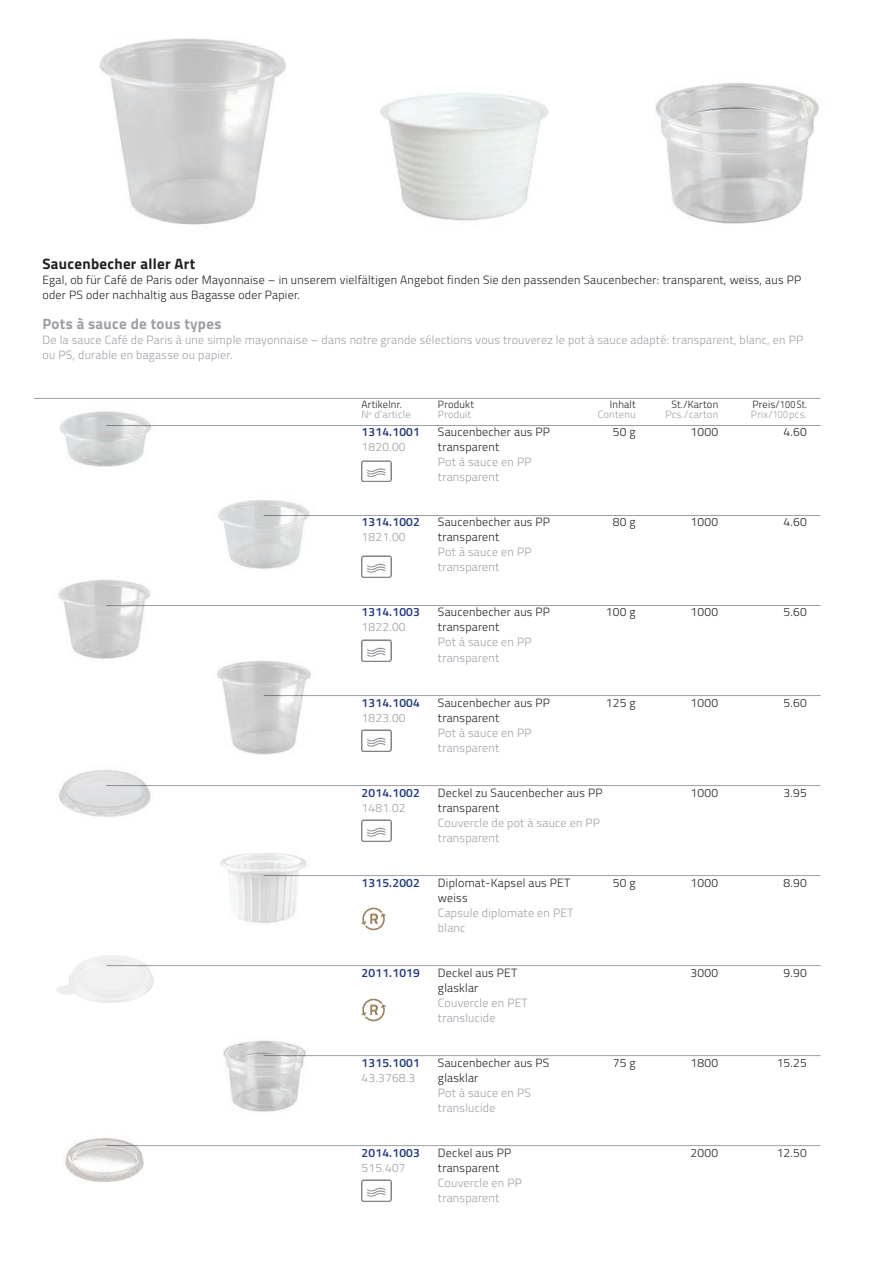
<style>
.page{position:relative;width:893px;height:1263px;background:#fff}
.page>*{position:absolute;margin:0;border:0;box-sizing:border-box;transform-origin:0 0}
.Text_d{font:700 15px "Titillium";letter-spacing:.02em;color:#9d9fa6}
.Text_d-2{font:700 15px "Titillium";letter-spacing:.02em;color:#231f20}
.Text_d-3{font:300 12px/15px "Titillium";letter-spacing:.02em;color:#231f20}
.Text_d-4{font:300 12px/15px "Titillium";letter-spacing:.02em;color:#9d9fa6}
.t1{font:600 12px "Titillium";letter-spacing:.02em;color:#203882}
.t2{font:300 10.5px "Titillium";letter-spacing:.02em;color:#9d9fa6}
.t3{font:300 10.5px "Titillium";letter-spacing:.02em;color:#231f20}
</style>
<div class="page">
<hr style="left:34px;top:398px;width:787px;height:1px;background:#9d9fa6">
<hr style="left:106px;top:425px;width:715px;height:1px;background:#9d9fa6">
<hr style="left:264px;top:515px;width:557px;height:1px;background:#9d9fa6">
<hr style="left:106px;top:605px;width:715px;height:1px;background:#9d9fa6">
<hr style="left:264px;top:695px;width:557px;height:1px;background:#9d9fa6">
<hr style="left:106px;top:785px;width:715px;height:1px;background:#9d9fa6">
<hr style="left:264px;top:875px;width:557px;height:1px;background:#9d9fa6">
<hr style="left:106px;top:965px;width:715px;height:1px;background:#9d9fa6">
<hr style="left:264px;top:1055px;width:557px;height:1px;background:#9d9fa6">
<hr style="left:106px;top:1145px;width:715px;height:1px;background:#9d9fa6">
<img style="left:380px;top:93px;width:169px;height:128px">
<img style="left:58px;top:580px;width:93px;height:79px">
<img style="left:60px;top:411px;width:93px;height:56px">
<img style="left:65px;top:1137px;width:82px;height:45px">
<img style="left:56px;top:955px;width:98px;height:48px">
<img style="left:223px;top:1040px;width:87px;height:72px">
<img style="left:220px;top:853px;width:87px;height:71px">
<img style="left:655px;top:82px;width:164px;height:142px">
<img style="left:59px;top:770px;width:92px;height:47px">
<img style="left:217px;top:660px;width:94px;height:95px">
<img style="left:99px;top:38px;width:187px;height:187px">
<img style="left:218px;top:500px;width:92px;height:69px">
<img style="left:361px;top:460px;width:31px;height:22px">
<img style="left:361px;top:555px;width:31px;height:22px">
<img style="left:361px;top:639px;width:31px;height:22px">
<img style="left:361px;top:729px;width:31px;height:22px">
<img style="left:361px;top:819px;width:31px;height:23px">
<img style="left:361px;top:1179px;width:31px;height:22px">
<img style="left:361px;top:908px;width:25px;height:23px">
<img style="left:361px;top:999px;width:25px;height:23px">
<p class="Text_d-2" style="left:43px;top:252px;width:154px">Saucenbecher aller Art</p>
<p class="Text_d-3" style="left:43px;top:271px;width:760px">Egal, ob für Café de Paris oder Mayonnaise – in unserem vielfältigen Angebot finden Sie den passenden Saucenbecher: transparent, weiss, aus PP oder PS oder nachhaltig aus Bagasse oder Papier.</p>
<p class="Text_d" style="left:43px;top:312px;width:180px">Pots à sauce de tous types</p>
<p class="Text_d-4" style="left:43px;top:331px;width:762px">De la sauce Café de Paris à une simple mayonnaise – dans notre grande sélections vous trouverez le pot à sauce adapté: transparent, blanc, en PP ou PS, durable en bagasse ou papier.</p>
<p class="t3" style="left:361px;top:397px;width:42px">Artikelnr.</p>
<p class="t3" style="left:438px;top:397px;width:38px">Produkt</p>
<p class="t3" style="left:610px;top:397px;width:27px">Inhalt</p>
<p class="t3" style="left:671px;top:397px;width:48px">St./Karton</p>
<p class="t3" style="left:752px;top:397px;width:56px">Preis/100 St.</p>
<p class="t2" style="left:361px;top:407px;width:51px">N<sup>o</sup> d’article</p>
<p class="t2" style="left:438px;top:407px;width:35px">Produit</p>
<p class="t2" style="left:598px;top:407px;width:39px">Contenu</p>
<p class="t2" style="left:665px;top:407px;width:54px">Pcs./carton</p>
<p class="t2" style="left:751px;top:407px;width:58px">Prix/100 pcs.</p>
<p class="t1" style="left:361px;top:423px;width:60px">1314.1001</p>
<p class="Text_d-3" style="left:438px;top:424px;width:114px">Saucenbecher aus PP</p>
<p class="Text_d-3" style="left:613px;top:424px;width:24px">50 g</p>
<p class="Text_d-3" style="left:691px;top:424px;width:29px">1000</p>
<p class="Text_d-3" style="left:784px;top:424px;width:25px">4.60</p>
<p class="Text_d-4" style="left:361px;top:439px;width:46px">1820.00</p>
<p class="Text_d-3" style="left:438px;top:439px;width:63px">transparent</p>
<p class="Text_d-4" style="left:438px;top:454px;width:95px">Pot à sauce en PP</p>
<p class="Text_d-4" style="left:438px;top:469px;width:63px">transparent</p>
<p class="t1" style="left:361px;top:513px;width:60px">1314.1002</p>
<p class="Text_d-3" style="left:438px;top:514px;width:114px">Saucenbecher aus PP</p>
<p class="Text_d-3" style="left:613px;top:514px;width:24px">80 g</p>
<p class="Text_d-3" style="left:691px;top:514px;width:29px">1000</p>
<p class="Text_d-3" style="left:784px;top:514px;width:25px">4.60</p>
<p class="Text_d-4" style="left:361px;top:529px;width:46px">1821.00</p>
<p class="Text_d-3" style="left:438px;top:529px;width:63px">transparent</p>
<p class="Text_d-4" style="left:438px;top:544px;width:95px">Pot à sauce en PP</p>
<p class="Text_d-4" style="left:438px;top:559px;width:63px">transparent</p>
<p class="t1" style="left:361px;top:603px;width:60px">1314.1003</p>
<p class="Text_d-3" style="left:438px;top:604px;width:114px">Saucenbecher aus PP</p>
<p class="Text_d-3" style="left:606px;top:604px;width:31px">100 g</p>
<p class="Text_d-3" style="left:691px;top:604px;width:29px">1000</p>
<p class="Text_d-3" style="left:784px;top:604px;width:25px">5.60</p>
<p class="Text_d-4" style="left:361px;top:619px;width:46px">1822.00</p>
<p class="Text_d-3" style="left:438px;top:619px;width:63px">transparent</p>
<p class="Text_d-4" style="left:438px;top:634px;width:95px">Pot à sauce en PP</p>
<p class="Text_d-4" style="left:438px;top:649px;width:63px">transparent</p>
<p class="t1" style="left:361px;top:693px;width:60px">1314.1004</p>
<p class="Text_d-3" style="left:438px;top:694px;width:114px">Saucenbecher aus PP</p>
<p class="Text_d-3" style="left:606px;top:694px;width:31px">125 g</p>
<p class="Text_d-3" style="left:691px;top:694px;width:29px">1000</p>
<p class="Text_d-3" style="left:784px;top:694px;width:25px">5.60</p>
<p class="Text_d-4" style="left:361px;top:709px;width:46px">1823.00</p>
<p class="Text_d-3" style="left:438px;top:709px;width:63px">transparent</p>
<p class="Text_d-4" style="left:438px;top:724px;width:95px">Pot à sauce en PP</p>
<p class="Text_d-4" style="left:438px;top:739px;width:63px">transparent</p>
<p class="t1" style="left:361px;top:783px;width:60px">2014.1002</p>
<p class="Text_d-3" style="left:438px;top:784px;width:166px">Deckel zu Saucenbecher aus PP</p>
<p class="Text_d-3" style="left:691px;top:784px;width:29px">1000</p>
<p class="Text_d-3" style="left:784px;top:784px;width:25px">3.95</p>
<p class="Text_d-4" style="left:361px;top:799px;width:46px">1481.02</p>
<p class="Text_d-3" style="left:438px;top:799px;width:63px">transparent</p>
<p class="Text_d-4" style="left:438px;top:814px;width:164px">Couvercle de pot à sauce en PP</p>
<p class="Text_d-4" style="left:438px;top:829px;width:63px">transparent</p>
<p class="t1" style="left:361px;top:873px;width:60px">1315.2002</p>
<p class="Text_d-3" style="left:438px;top:874px;width:134px">Diplomat-Kapsel aus PET</p>
<p class="Text_d-3" style="left:613px;top:874px;width:24px">50 g</p>
<p class="Text_d-3" style="left:691px;top:874px;width:29px">1000</p>
<p class="Text_d-3" style="left:784px;top:874px;width:25px">8.90</p>
<p class="Text_d-3" style="left:438px;top:889px;width:31px">weiss</p>
<p class="Text_d-4" style="left:438px;top:904px;width:137px">Capsule diplomate en PET</p>
<p class="Text_d-4" style="left:438px;top:919px;width:29px">blanc</p>
<p class="t1" style="left:361px;top:963px;width:60px">2011.1019</p>
<p class="Text_d-3" style="left:438px;top:964px;width:81px">Deckel aus PET</p>
<p class="Text_d-3" style="left:691px;top:964px;width:29px">3000</p>
<p class="Text_d-3" style="left:784px;top:964px;width:25px">9.90</p>
<p class="Text_d-3" style="left:438px;top:979px;width:42px">glasklar</p>
<p class="Text_d-4" style="left:438px;top:994px;width:91px">Couvercle en PET</p>
<p class="Text_d-4" style="left:438px;top:1009px;width:59px">translucide</p>
<p class="t1" style="left:361px;top:1053px;width:60px">1315.1001</p>
<p class="Text_d-3" style="left:438px;top:1054px;width:113px">Saucenbecher aus PS</p>
<p class="Text_d-3" style="left:613px;top:1054px;width:24px">75 g</p>
<p class="Text_d-3" style="left:691px;top:1054px;width:29px">1800</p>
<p class="Text_d-3" style="left:777px;top:1054px;width:32px">15.25</p>
<p class="Text_d-4" style="left:361px;top:1069px;width:55px">43.3768.3</p>
<p class="Text_d-3" style="left:438px;top:1069px;width:42px">glasklar</p>
<p class="Text_d-4" style="left:438px;top:1084px;width:94px">Pot à sauce en PS</p>
<p class="Text_d-4" style="left:438px;top:1099px;width:59px">translucide</p>
<p class="t1" style="left:361px;top:1143px;width:60px">2014.1003</p>
<p class="Text_d-3" style="left:438px;top:1144px;width:75px">Deckel aus PP</p>
<p class="Text_d-3" style="left:691px;top:1144px;width:29px">2000</p>
<p class="Text_d-3" style="left:777px;top:1144px;width:32px">12.50</p>
<p class="Text_d-4" style="left:361px;top:1159px;width:46px">515.407</p>
<p class="Text_d-3" style="left:438px;top:1159px;width:63px">transparent</p>
<p class="Text_d-4" style="left:438px;top:1174px;width:85px">Couvercle en PP</p>
<p class="Text_d-4" style="left:438px;top:1189px;width:63px">transparent</p>
</div>
